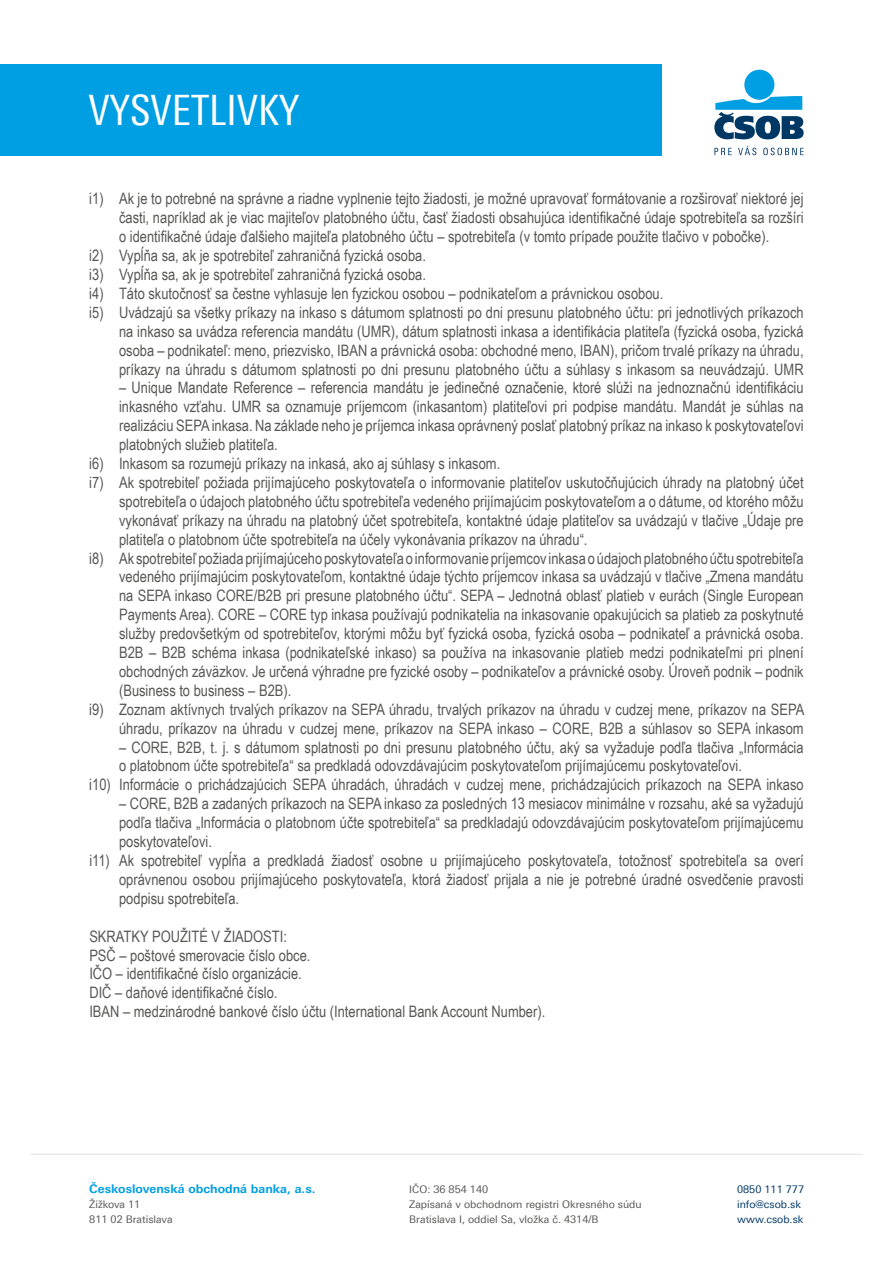
<style>
.page{position:relative;width:893px;height:1263px;background:#fff}
.page>*{position:absolute;margin:0;border:0;box-sizing:border-box;transform-origin:0 0}
.t1{font:42px "Linotype Univers 420 Cn";color:#fff}
.t2{font:15.75px/18.9px "Arial Narrow";color:#575756}
.t3{font:700 12px "Linotype Univers 630";color:#009fe3}
.t4{font:10.5px/15px "Linotype Univers 430";color:#575756}
.t5{font:10.5px/15px "Linotype Univers 430";color:#003865}
</style>
<div class="page">
<hr style="left:30px;top:1154px;width:833px;height:1px;background:#e3e3e3">
<div style="left:744px;top:70px;width:30px;height:30px;background:#009fe3;border-radius:50%"></div>
<svg style="left:714px;top:96px;width:90px;height:43px"></svg>
<svg style="left:714px;top:146px;width:90px;height:9px"></svg>
<div style="left:0;top:64px;width:662px;height:91px;background:#009fe3"></div>
<h1 class="t1" style="left:89px;top:85px;width:212px">VYSVETLIVKY</h1>
<p class="t2" style="left:89px;top:189px;width:716px">i1) Ak je to potrebné na správne a riadne vyplnenie tejto žiadosti, je možné upravovať formátovanie a rozširovať niektoré jej</p>
<p class="t2" style="left:119px;top:208px;width:686px">časti, napríklad ak je viac majiteľov platobného účtu, časť žiadosti obsahujúca identifikačné údaje spotrebiteľa sa rozšíri</p>
<p class="t2" style="left:119px;top:227px;width:652px">o identifikačné údaje ďalšieho majiteľa platobného účtu – spotrebiteľa (v tomto prípade použite tlačivo v pobočke).</p>
<p class="t2" style="left:89px;top:246px;width:338px">i2) Vypĺňa sa, ak je spotrebiteľ zahraničná fyzická osoba.</p>
<p class="t2" style="left:89px;top:264px;width:338px">i3) Vypĺňa sa, ak je spotrebiteľ zahraničná fyzická osoba.</p>
<p class="t2" style="left:89px;top:283px;width:576px">i4) Táto skutočnosť sa čestne vyhlasuje len fyzickou osobou – podnikateľom a právnickou osobou.</p>
<p class="t2" style="left:89px;top:302px;width:716px">i5) Uvádzajú sa všetky príkazy na inkaso s dátumom splatnosti po dni presunu platobného účtu: pri jednotlivých príkazoch</p>
<p class="t2" style="left:119px;top:321px;width:686px">na inkaso sa uvádza referencia mandátu (UMR), dátum splatnosti inkasa a identifikácia platiteľa (fyzická osoba, fyzická</p>
<p class="t2" style="left:119px;top:340px;width:686px">osoba – podnikateľ: meno, priezvisko, IBAN a právnická osoba: obchodné meno, IBAN), pričom trvalé príkazy na úhradu,</p>
<p class="t2" style="left:119px;top:359px;width:686px">príkazy na úhradu s dátumom splatnosti po dni presunu platobného účtu a súhlasy s inkasom sa neuvádzajú. UMR</p>
<p class="t2" style="left:119px;top:378px;width:686px">– Unique Mandate Reference – referencia mandátu je jedinečné označenie, ktoré slúži na jednoznačnú identifikáciu</p>
<p class="t2" style="left:119px;top:397px;width:686px">inkasného vzťahu. UMR sa oznamuje príjemcom (inkasantom) platiteľovi pri podpise mandátu. Mandát je súhlas na</p>
<p class="t2" style="left:119px;top:416px;width:686px">realizáciu SEPA inkasa. Na základe neho je príjemca inkasa oprávnený poslať platobný príkaz na inkaso k poskytovateľovi</p>
<p class="t2" style="left:119px;top:435px;width:160px">platobných služieb platiteľa.</p>
<p class="t2" style="left:89px;top:453px;width:413px">i6) Inkasom sa rozumejú príkazy na inkasá, ako aj súhlasy s inkasom.</p>
<p class="t2" style="left:89px;top:472px;width:716px">i7) Ak spotrebiteľ požiada prijímajúceho poskytovateľa o informovanie platiteľov uskutočňujúcich úhrady na platobný účet</p>
<p class="t2" style="left:119px;top:491px;width:686px">spotrebiteľa o údajoch platobného účtu spotrebiteľa vedeného prijímajúcim poskytovateľom a o dátume, od ktorého môžu</p>
<p class="t2" style="left:119px;top:510px;width:686px">vykonávať príkazy na úhradu na platobný účet spotrebiteľa, kontaktné údaje platiteľov sa uvádzajú v tlačive „Údaje pre</p>
<p class="t2" style="left:119px;top:529px;width:470px">platiteľa o platobnom účte spotrebiteľa na účely vykonávania príkazov na úhradu“.</p>
<p class="t2" style="left:89px;top:548px;width:716px">i8) Ak spotrebiteľ požiada prijímajúceho poskytovateľa o informovanie príjemcov inkasa o údajoch platobného účtu spotrebiteľa</p>
<p class="t2" style="left:119px;top:567px;width:686px">vedeného prijímajúcim poskytovateľom, kontaktné údaje týchto príjemcov inkasa sa uvádzajú v tlačive „Zmena mandátu</p>
<p class="t2" style="left:119px;top:586px;width:686px">na SEPA inkaso CORE/B2B pri presune platobného účtu“. SEPA – Jednotná oblasť platieb v eurách (Single European</p>
<p class="t2" style="left:119px;top:605px;width:686px">Payments Area). CORE – CORE typ inkasa používajú podnikatelia na inkasovanie opakujúcich sa platieb za poskytnuté</p>
<p class="t2" style="left:119px;top:624px;width:686px">služby predovšetkým od spotrebiteľov, ktorými môžu byť fyzická osoba, fyzická osoba – podnikateľ a právnická osoba.</p>
<p class="t2" style="left:119px;top:642px;width:686px">B2B – B2B schéma inkasa (podnikateľské inkaso) sa používa na inkasovanie platieb medzi podnikateľmi pri plnení</p>
<p class="t2" style="left:119px;top:661px;width:686px">obchodných záväzkov. Je určená výhradne pre fyzické osoby – podnikateľov a právnické osoby. Úroveň podnik – podnik</p>
<p class="t2" style="left:119px;top:680px;width:174px">(Business to business – B2B).</p>
<p class="t2" style="left:89px;top:699px;width:717px">i9) Zoznam aktívnych trvalých príkazov na SEPA úhradu, trvalých príkazov na úhradu v cudzej mene, príkazov na SEPA</p>
<p class="t2" style="left:119px;top:718px;width:686px">úhradu, príkazov na úhradu v cudzej mene, príkazov na SEPA inkaso – CORE, B2B a súhlasov so SEPA inkasom</p>
<p class="t2" style="left:119px;top:737px;width:686px">– CORE, B2B, t. j. s dátumom splatnosti po dni presunu platobného účtu, aký sa vyžaduje podľa tlačiva „Informácia</p>
<p class="t2" style="left:119px;top:756px;width:624px">o platobnom účte spotrebiteľa“ sa predkladá odovzdávajúcim poskytovateľom prijímajúcemu poskytovateľovi.</p>
<p class="t2" style="left:89px;top:775px;width:716px">i10) Informácie o prichádzajúcich SEPA úhradách, úhradách v cudzej mene, prichádzajúcich príkazoch na SEPA inkaso</p>
<p class="t2" style="left:119px;top:794px;width:686px">– CORE, B2B a zadaných príkazoch na SEPA inkaso za posledných 13 mesiacov minimálne v rozsahu, aké sa vyžadujú</p>
<p class="t2" style="left:119px;top:813px;width:686px">podľa tlačiva „Informácia o platobnom účte spotrebiteľa“ sa predkladajú odovzdávajúcim poskytovateľom prijímajúcemu</p>
<p class="t2" style="left:119px;top:831px;width:94px">poskytovateľovi.</p>
<p class="t2" style="left:89px;top:850px;width:716px">i11) Ak spotrebiteľ vypĺňa a predkladá žiadosť osobne u prijímajúceho poskytovateľa, totožnosť spotrebiteľa sa overí</p>
<p class="t2" style="left:119px;top:869px;width:686px">oprávnenou osobou prijímajúceho poskytovateľa, ktorá žiadosť prijala a nie je potrebné úradné osvedčenie pravosti</p>
<p class="t2" style="left:119px;top:888px;width:122px">podpisu spotrebiteľa.</p>
<p class="t2" style="left:89px;top:926px;width:457px">SKRATKY POUŽITÉ V ŽIADOSTI:<br>PSČ – poštové smerovacie číslo obce.<br>IČO – identifikačné číslo organizácie.<br>DIČ – daňové identifikačné číslo.<br>IBAN – medzinárodné bankové číslo účtu (International Bank Account Number).</p>
<p class="t3" style="left:89px;top:1182px;width:228px">Československá obchodná banka, a.s.</p>
<p class="t4" style="left:89px;top:1197px;width:85px">Žižkova 11<br>811 02 Bratislava</p>
<p class="t4" style="left:409px;top:1182px;width:234px">IČO: 36 854 140<br>Zapísaná v obchodnom registri Okresného súdu<br>Bratislava I, oddiel Sa, vložka č. 4314/B</p>
<p class="t5" style="left:737px;top:1182px;width:68px">0850 111 777 info@csob.sk www.csob.sk</p>
</div>
